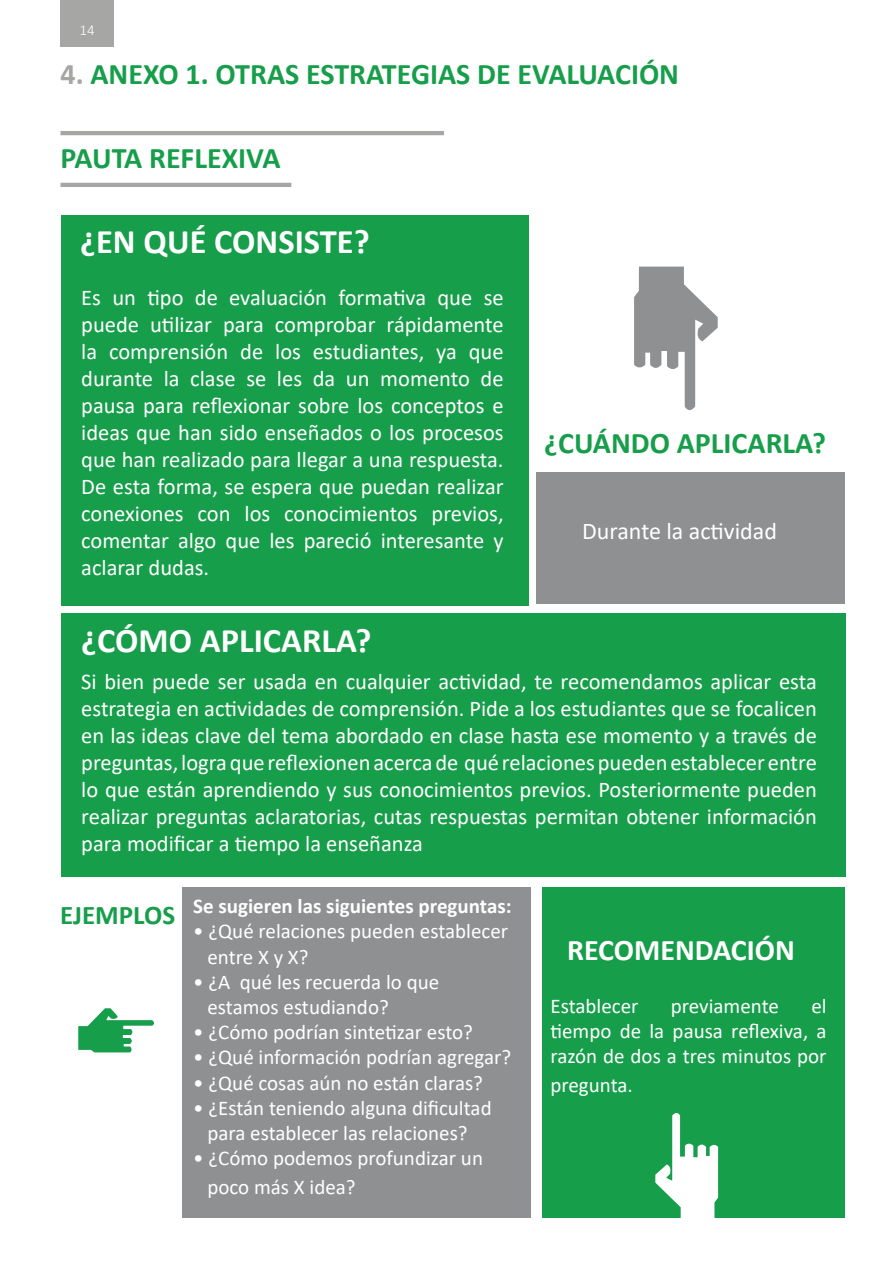
<style>
.page{position:relative;width:893px;height:1263px;background:#fff}
.page>*{position:absolute;margin:0;border:0;box-sizing:border-box;transform-origin:0 0}
.t1{font:700 34.5px "Calibri";color:#fff}
.t2{font:700 30px "Calibri";color:#169e4a}
.t3{font:700 30px "Calibri";color:#fff}
.t4{font:700 27px "Calibri";color:#169e4a}
.t5{font:24px "Calibri";color:#fff}
.t6{font:22.5px/27px "Calibri";color:#fff;text-align:justify}
.t7{font:21px/25.2px "Calibri";color:#fff;text-align:justify}
.t8{font:700 21px "Calibri";color:#fff}
.t9{font:300 15px "Calibri";color:#fff}
.s1{color:#a6a6a5}
</style>
<div class="page">
<div style="left:60px;top:0;width:53px;height:47px;background:#a6a6a5"></div>
<hr style="left:60px;top:131px;width:384px;height:4px;background:#a6a6a5">
<hr style="left:60px;top:183px;width:231px;height:4px;background:#a6a6a5">
<div style="left:61px;top:215px;width:467px;height:390px;background:#169e4a"></div>
<div style="left:536px;top:473px;width:309px;height:131px;background:#8e9092"></div>
<div style="left:61px;top:613px;width:784px;height:264px;background:#169e4a"></div>
<div style="left:182px;top:887px;width:349px;height:331px;background:#8e9092"></div>
<div style="left:542px;top:887px;width:303px;height:331px;background:#169e4a"></div>
<svg style="left:78px;top:1008px;width:76px;height:44px"></svg>
<svg style="left:655px;top:1113px;width:63px;height:105px"></svg>
<svg style="left:634px;top:267px;width:84px;height:143px"></svg>
<p class="t9" style="left:80px;top:21px;width:17px">14</p>
<p class="t2" style="left:60px;top:53px;width:620px"><span class="s1">4.</span> ANEXO 1. OTRAS ESTRATEGIAS DE EVALUACIÓN</p>
<p class="t2" style="left:60px;top:137px;width:222px">PAUTA REFLEXIVA</p>
<p class="t1" style="left:80px;top:218px;width:291px">¿EN QUÉ CONSISTE?</p>
<p class="t6" style="left:81px;top:283px;width:424px">Es un tipo de evaluación formativa que se puede utilizar para comprobar rápidamente la comprensión de los estudiantes, ya que durante la clase se les da un momento de pausa para reflexionar sobre los conceptos e ideas que han sido enseñados o los procesos que han realizado para llegar a una respuesta.<br>De esta forma, se espera que puedan realizar conexiones con los conocimientos previos, comentar algo que les pareció interesante y aclarar dudas.</p>
<p class="t1" style="left:81px;top:616px;width:292px">¿CÓMO APLICARLA?</p>
<p class="t2" style="left:544px;top:422px;width:283px">¿CUÁNDO APLICARLA?</p>
<p class="t5" style="left:582px;top:514px;width:196px">Durante la actividad</p>
<p class="t6" style="left:81px;top:667px;width:737px">Si bien puede ser usada en cualquier actividad, te recomendamos aplicar esta estrategia en actividades de comprensión. Pide a los estudiantes que se focalicen en las ideas clave del tema abordado en clase hasta ese momento y a través de preguntas, logra que reflexionen acerca de qué relaciones pueden establecer entre lo que están aprendiendo y sus conocimientos previos. Posteriormente pueden realizar preguntas aclaratorias, cutas respuestas permitan obtener información para modificar a tiempo la enseñanza</p>
<p class="t4" style="left:60px;top:896px;width:117px">EJEMPLOS</p>
<p class="t8" style="left:193px;top:891px;width:320px">Se sugieren las siguientes preguntas:</p>
<p class="t7" style="left:193px;top:918px;width:316px">• ¿Qué relaciones pueden establecer</p>
<p class="t7" style="left:207px;top:943px;width:103px">entre X y X?</p>
<p class="t7" style="left:193px;top:969px;width:247px">• ¿A qué les recuerda lo que</p>
<p class="t7" style="left:207px;top:994px;width:183px">estamos estudiando?</p>
<p class="t7" style="left:193px;top:1019px;width:281px">• ¿Cómo podrían sintetizar esto?</p>
<p class="t7" style="left:193px;top:1044px;width:319px">• ¿Qué información podrían agregar?</p>
<p class="t7" style="left:193px;top:1069px;width:291px">• ¿Qué cosas aún no están claras?</p>
<p class="t7" style="left:193px;top:1095px;width:300px">• ¿Están teniendo alguna dificultad</p>
<p class="t7" style="left:207px;top:1120px;width:262px">para establecer las relaciones?</p>
<p class="t7" style="left:193px;top:1145px;width:291px">• ¿Cómo podemos profundizar un</p>
<p class="t7" style="left:207px;top:1174px;width:150px">poco más X idea?</p>
<p class="t3" style="left:567px;top:929px;width:229px">RECOMENDACIÓN</p>
<p class="t7" style="left:550px;top:993px;width:278px;text-indent:261px">el tiempo de la pausa reflexiva, a razón de dos a tres minutos por</p>
<p class="t7" style="left:550px;top:1072px;width:84px">pregunta.</p>
<p class="t7" style="left:550px;top:993px;width:90px">Establecer</p>
<p class="t7" style="left:671px;top:993px;width:110px">previamente</p>
</div>
